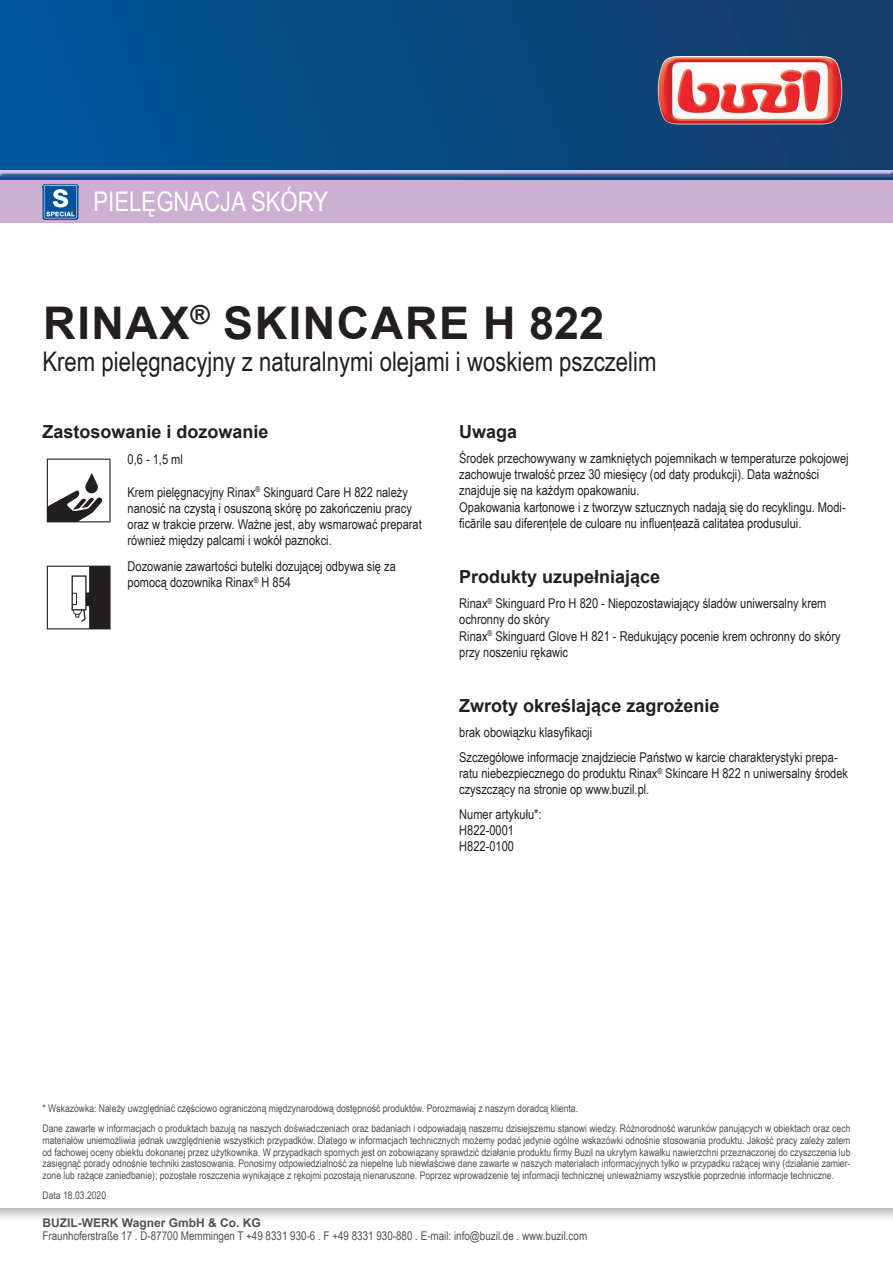
<style>
.page{position:relative;width:893px;height:1263px;background:#fff}
.page>*{position:absolute;margin:0;border:0;box-sizing:border-box;transform-origin:0 0}
.t1{font:700 45px "Arial";letter-spacing:.035em;color:#231f20}
.t2{font:27px "Arial Narrow";color:#231f20}
.t3{font:27px "Arial Narrow";color:#fff}
.t4{font:700 18px "Arial";color:#231f20}
.t5{font:13.5px/16.2px "Arial Narrow";color:#231f20}
.t6{font:12px "Arial Narrow";color:#4e5151}
.t7{font:700 12px "Arial";color:#4e5151}
.t8{font:10.5px/11.7px "Arial Narrow";color:#4d5152}
</style>
<div class="page">
<svg style="left:0;top:1209px;width:893px;height:9px;background:#d9dadc"></svg>
<svg style="left:47px;top:459px;width:64px;height:63px"></svg>
<svg style="left:47px;top:566px;width:64px;height:63px"></svg>
<div style="left:0;top:0;width:893px;height:180px;background:linear-gradient(to right,#00569a,#143e69)"></div>
<img style="left:658px;top:56px;width:184px;height:68px">
<hr style="left:0;top:0;width:1px;height:180px;background:#015599">
<div style="left:0;top:169px;width:893px;height:8px;background:#015599;opacity:.75"></div>
<div style="left:0;top:180px;width:893px;height:43px;background:#ccafd3"></div>
<img style="left:43px;top:184px;width:35px;height:36px">
<svg style="left:44px;top:185px;width:35px;height:33px"></svg>
<h2 class="t3" style="left:94px;top:182px;width:236px">PIELĘGNACJA SKÓRY</h2>
<h1 class="t1" style="left:43px;top:291px;width:562px">RINAX<sup>®</sup> SKINCARE H 822</h1>
<h2 class="t2" style="left:43px;top:342px;width:615px">Krem pielęgnacyjny z naturalnymi olejami i woskiem pszczelim</h2>
<h3 class="t4" style="left:43px;top:419px;width:228px">Zastosowanie i dozowanie</h3>
<p class="t5" style="left:128px;top:451px;width:57px">0,6 - 1,5 ml</p>
<p class="t5" style="left:128px;top:483px;width:296px">Krem pielęgnacyjny Rinax<sup>®</sup> Skinguard Care H 822 należy nanosić na czystą i osuszoną skórę po zakończeniu pracy oraz w trakcie przerw. Ważne jest, aby wsmarować preparat również między palcami i wokół paznokci.</p>
<p class="t5" style="left:128px;top:558px;width:270px">Dozowanie zawartości butelki dozującej odbywa się za pomocą dozownika Rinax<sup>®</sup> H 854</p>
<h3 class="t4" style="left:459px;top:419px;width:60px">Uwaga</h3>
<p class="t5" style="left:459px;top:450px;width:391px">Środek przechowywany w zamkniętych pojemnikach w temperaturze pokojowej zachowuje trwałość przez 30 miesięcy (od daty produkcji). Data ważności znajduje się na każdym opakowaniu.<br>Opakowania kartonowe i z tworzyw sztucznych nadają się do recyklingu. Modi&shy;ficările sau diferențele de culoare nu influențează calitatea produsului.</p>
<h3 class="t4" style="left:459px;top:564px;width:203px">Produkty uzupełniające</h3>
<p class="t5" style="left:459px;top:595px;width:383px">Rinax<sup>®</sup> Skinguard Pro H 820 - Niepozostawiający śladów uniwersalny krem ochronny do skóry<br>Rinax<sup>®</sup> Skinguard Glove H 821 - Redukujący pocenie krem ochronny do skóry przy noszeniu rękawic</p>
<h3 class="t4" style="left:459px;top:693px;width:262px">Zwroty określające zagrożenie</h3>
<p class="t5" style="left:459px;top:719px;width:380px;line-height:24.8px">brak obowiązku klasyfikacji<br>Szczegółowe informacje znajdziecie Państwo w karcie charakterystyki prepa-</p>
<p class="t5" style="left:459px;top:765px;width:390px">ratu niebezpiecznego do produktu Rinax<sup>®</sup> Skincare H 822 n uniwersalny środek czyszczący na stronie op www.buzil.pl.</p>
<p class="t5" style="left:459px;top:805px;width:84px">Numer artykułu*:<br>H822-0001<br>H822-0100</p>
<p class="t8" style="left:43px;top:1098px;width:809px;line-height:20.2px">* Wskazówka: Należy uwzględniać częściowo ograniczoną międzynarodową dostępność produktów. Porozmawiaj z naszym doradcą klienta.<br>Dane zawarte w informacjach o produktach bazują na naszych doświadczeniach oraz badaniach i odpowiadają naszemu dzisiejszemu stanowi wiedzy. Różnorodność warunków panujących w obiektach oraz cech</p>
<p class="t8" style="left:43px;top:1134px;width:809px;text-align:justify">materiałów uniemożliwia jednak uwzględnienie wszystkich przypadków. Dlatego w informacjach technicznych możemy podać jedynie ogólne wskazówki odnośnie stosowania produktu. Jakość pracy zależy zatem od fachowej oceny obiektu dokonanej przez użytkownika. W przypadkach spornych jest on zobowiązany sprawdzić działanie produktu firmy Buzil na ukrytym kawałku nawierzchni przeznaczonej do czyszczenia lub zasięgnąć porady odnośnie techniki zastosowania. Ponosimy odpowiedzialność za niepełne lub niewłaściwe dane zawarte w naszych materiałach informacyjnych tylko w przypadku rażącej winy (działanie zamier&shy;zone lub rażące zaniedbanie); pozostałe roszczenia wynikające z rękojmi pozostają nienaruszone. Poprzez wprowadzenie tej informacji technicznej unieważniamy wszystkie poprzednie informacje techniczne.</p>
<p class="t8" style="left:43px;top:1189px;width:65px">Data 18.03.2020</p>
<p class="t7" style="left:43px;top:1214px;width:220px">BUZIL-WERK Wagner GmbH &amp; Co. KG</p>
<p class="t6" style="left:43px;top:1227px;width:546px">Fraunhoferstraße 17 . D-87700 Memmingen T +49 8331 930-6 . F +49 8331 930-880 . E-mail: info@buzil.de . www.buzil.com</p>
</div>
